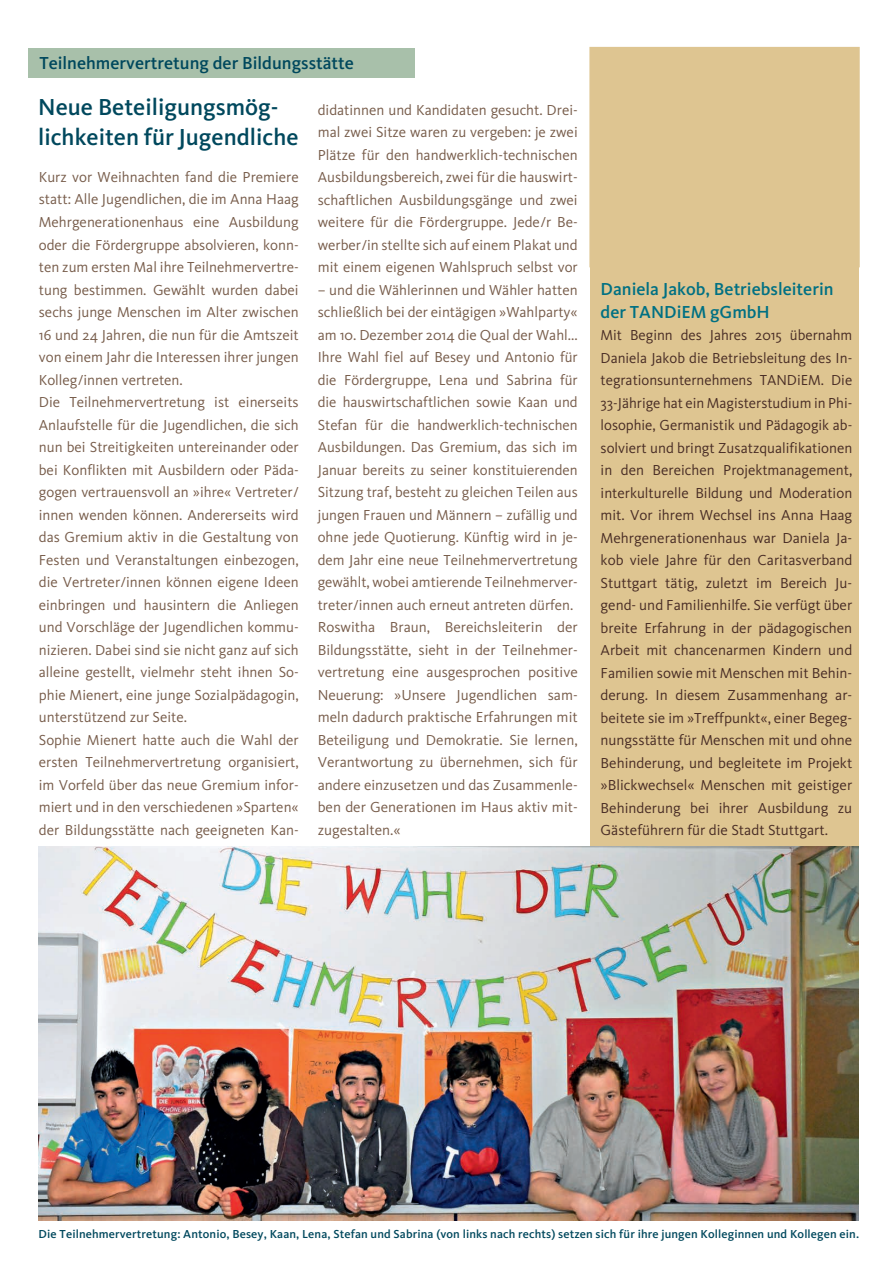
<style>
.page{position:relative;width:893px;height:1263px;background:#fff}
.page>*{position:absolute;margin:0;border:0;box-sizing:border-box;transform-origin:0 0}
.t1{font:500 24px/30px "Kievit";color:#00485d}
.t2{font:500 18px/22.5px "Kievit";color:#007083}
.t3{font:500 18px "Kievit";color:#00485d}
.t4{font:15px/22.5px "Kievit";color:#775c4a}
.t5{font:15px/22.5px "Kievit";color:#482c25;text-align:justify}
.t6{font:500 12px "Kievit";letter-spacing:.01em;color:#00485d}
</style>
<div class="page">
<div style="left:590px;top:266px;width:269px;height:580px;background:#dec591"></div>
<div style="left:28px;top:48px;width:387px;height:29px;background:#a8c0aa"></div>
<img style="left:39px;top:846px;width:820px;height:374px">
<div style="left:589px;top:47px;width:271px;height:220px;background:#dec591;border:2px solid #dec591"></div>
<p class="t3" style="left:39px;top:53px;width:316px">Teilnehmervertretung der Bildungsstätte</p>
<h1 class="t1" style="left:38px;top:92px;width:262px">Neue Beteiligungsmög&shy;lichkeiten für Jugendliche</h1>
<p class="t4" style="left:318px;top:99px;width:261px;text-align:justify">didatinnen und Kandidaten gesucht. Drei&shy;mal zwei Sitze waren zu vergeben: je zwei Plätze für den handwerklich-technischen Ausbildungsbereich, zwei für die hauswirt&shy;schaftlichen Ausbildungsgänge und zwei weitere für die Fördergruppe. Jede/r Be&shy;werber/in stellte sich auf einem Plakat und mit einem eigenen Wahlspruch selbst vor</p>
<p class="t4" style="left:318px;top:279px;width:261px">– und die Wählerinnen und Wähler hatten schließlich bei der eintägigen »Wahlparty« am 10. Dezember 2014 die Qual der Wahl...<br>Ihre Wahl fiel auf Besey und Antonio für die Fördergruppe, Lena und Sabrina für die hauswirtschaftlichen sowie Kaan und Stefan für die handwerklich-technischen Ausbildungen. Das Gremium, das sich im Januar bereits zu seiner konstituierenden Sitzung traf, besteht zu gleichen Teilen aus jungen Frauen und Männern – zufällig und ohne jede Quotierung. Künftig wird in je&shy;dem Jahr eine neue Teilnehmervertretung gewählt, wobei amtierende Teilnehmerver&shy;treter/innen auch erneut antreten dürfen.<br>Roswitha Braun, Bereichsleiterin der Bildungsstätte, sieht in der Teilnehmer&shy;vertretung eine ausgesprochen positive Neuerung: »Unsere Jugendlichen sam&shy;meln dadurch praktische Erfahrungen mit Beteiligung und Demokratie. Sie lernen, Verantwortung zu übernehmen, sich für andere einzusetzen und das Zusammenle&shy;ben der Generationen im Haus aktiv mit&shy;zugestalten.«</p>
<p class="t4" style="left:39px;top:166px;width:261px">Kurz vor Weihnachten fand die Premiere statt: Alle Jugendlichen, die im Anna Haag Mehrgenerationenhaus eine Ausbildung oder die Fördergruppe absolvieren, konn&shy;ten zum ersten Mal ihre Teilnehmervertre&shy;tung bestimmen. Gewählt wurden dabei sechs junge Menschen im Alter zwischen 16 und 24 Jahren, die nun für die Amtszeit von einem Jahr die Interessen ihrer jungen Kolleg/innen vertreten.<br>Die Teilnehmervertretung ist einerseits Anlaufstelle für die Jugendlichen, die sich nun bei Streitigkeiten untereinander oder bei Konflikten mit Ausbildern oder Päda&shy;gogen vertrauensvoll an »ihre« Vertreter/ innen wenden können. Andererseits wird das Gremium aktiv in die Gestaltung von Festen und Veranstaltungen einbezogen, die Vertreter/innen können eigene Ideen einbringen und hausintern die Anliegen und Vorschläge der Jugendlichen kommu&shy;nizieren. Dabei sind sie nicht ganz auf sich alleine gestellt, vielmehr steht ihnen So&shy;phie Mienert, eine junge Sozialpädagogin, unterstützend zur Seite.<br>Sophie Mienert hatte auch die Wahl der ersten Teilnehmervertretung organisiert, im Vorfeld über das neue Gremium infor&shy;miert und in den verschiedenen »Sparten« der Bildungsstätte nach geeigneten Kan-</p>
<p class="t2" style="left:601px;top:278px;width:235px">Daniela Jakob, Betriebsleiterin der TANDiEM gGmbH</p>
<p class="t5" style="left:601px;top:324px;width:253px">Mit Beginn des Jahres 2015 übernahm Daniela Jakob die Betriebsleitung des In&shy;tegrationsunternehmens TANDiEM. Die 33-Jährige hat ein Magisterstudium in Phi&shy;losophie, Germanistik und Pädagogik ab&shy;solviert und bringt Zusatzqualifikationen in den Bereichen Projektmanagement, interkulturelle Bildung und Moderation mit. Vor ihrem Wechsel ins Anna Haag Mehrgenerationenhaus war Daniela Ja&shy;kob viele Jahre für den Caritasverband Stuttgart tätig, zuletzt im Bereich Ju&shy;gend- und Familienhilfe. Sie verfügt über breite Erfahrung in der pädagogischen Arbeit mit chancenarmen Kindern und Familien sowie mit Menschen mit Behin&shy;derung. In diesem Zusammenhang ar&shy;beitete sie im »Treffpunkt«, einer Begeg&shy;nungsstätte für Menschen mit und ohne Behinderung, und begleitete im Projekt »Blickwechsel« Menschen mit geistiger Behinderung bei ihrer Ausbildung zu Gästeführern für die Stadt Stuttgart.</p>
<p class="t6" style="left:39px;top:1226px;width:822px">Die Teilnehmervertretung: Antonio, Besey, Kaan, Lena, Stefan und Sabrina (von links nach rechts) setzen sich für ihre jungen Kolleginnen und Kollegen ein.</p>
</div>
